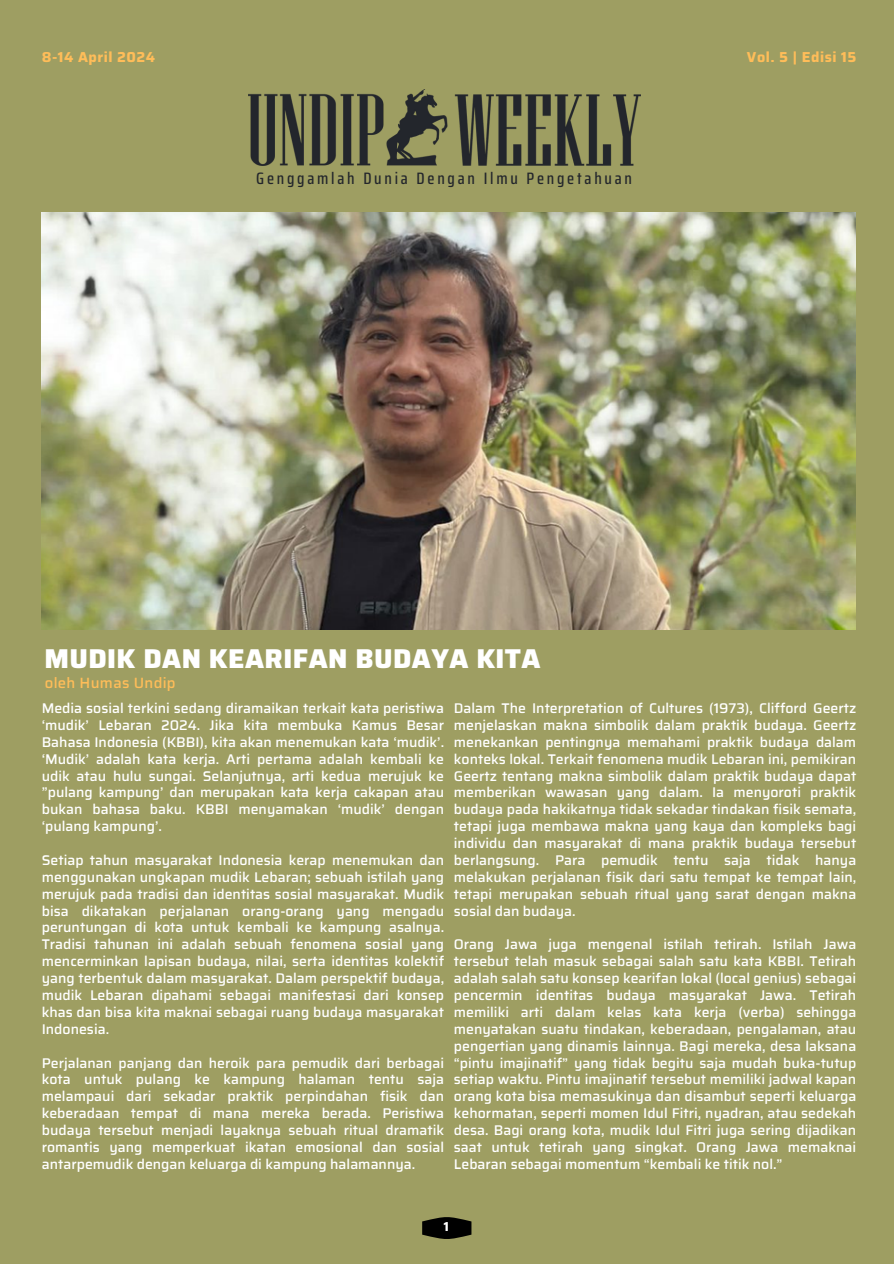
<style>
.page{position:relative;width:894px;height:1264px;background:#fff}
.page>*{position:absolute;margin:0;border:0;box-sizing:border-box;transform-origin:0 0}
.t1{font:800 27.3px "Saira";letter-spacing:.015em;color:#fff}
.t2{font:500 16.5px "Saira Condensed";letter-spacing:.165em;color:#23262c}
.t3{font:500 14.85px "Saira";letter-spacing:.02em;color:#ffbd59}
.t4{font:700 14.4px "Saira";letter-spacing:.035em;color:#ffbd59}
.t5{font:500 14.1px/16.8px "Saira";color:#fff;text-align:justify}
.t6{font:700 13.05px "Saira";color:#fff}
</style>
<div class="page">
<div style="left:0;top:0;width:893px;height:1263px;background:#9e9e62"></div>
<svg style="left:422px;top:1217px;width:49px;height:21px"></svg>
<img style="left:42px;top:213px;width:813px;height:416px">
<img style="left:248px;top:89px;width:392px;height:77px">
<p class="t4" style="left:42px;top:45px;width:115px">8-14 April 2024</p>
<p class="t4" style="left:746px;top:46px;width:111px">Vol. 5 | Edisi 15</p>
<p class="t2" style="left:256px;top:166px;width:377px">Genggamlah Dunia Dengan Ilmu Pengetahuan</p>
<p class="t1" style="left:44px;top:636px;width:497px">MUDIK DAN KEARIFAN BUDAYA KITA</p>
<p class="t3" style="left:45px;top:671px;width:132px">oleh Humas Undip</p>
<p class="t5" style="left:42px;top:699px;width:404px">Media sosial terkini sedang diramaikan terkait kata peristiwa ‘mudik’ Lebaran 2024. Jika kita membuka Kamus Besar Bahasa Indonesia (KBBI), kita akan menemukan kata ‘mudik’. ‘Mudik’ adalah kata kerja. Arti pertama adalah kembali ke udik atau hulu sungai. Selanjutnya, arti kedua merujuk ke ”pulang kampung’ dan merupakan kata kerja cakapan atau bukan bahasa baku. KBBI menyamakan ‘mudik’ dengan ‘pulang kampung’.</p>
<p class="t5" style="left:42px;top:851px;width:404px">Setiap tahun masyarakat Indonesia kerap menemukan dan menggunakan ungkapan mudik Lebaran; sebuah istilah yang merujuk pada tradisi dan identitas sosial masyarakat. Mudik bisa dikatakan perjalanan orang-orang yang mengadu peruntungan di kota untuk kembali ke kampung asalnya.<br>Tradisi tahunan ini adalah sebuah fenomena sosial yang mencerminkan lapisan budaya, nilai, serta identitas kolektif yang terbentuk dalam masyarakat. Dalam perspektif budaya, mudik Lebaran dipahami sebagai manifestasi dari konsep khas dan bisa kita maknai sebagai ruang budaya masyarakat Indonesia.</p>
<h2 class="t5" style="left:42px;top:1054px;width:404px">Perjalanan panjang dan heroik para pemudik dari berbagai kota untuk pulang ke kampung halaman tentu saja melampaui dari sekadar praktik perpindahan fisik dan keberadaan tempat di mana mereka berada. Peristiwa budaya tersebut menjadi layaknya sebuah ritual dramatik romantis yang memperkuat ikatan emosional dan sosial antarpemudik dengan keluarga di kampung halamannya.</h2>
<h1 class="t5" style="left:454px;top:699px;width:404px">Dalam The Interpretation of Cultures (1973), Clifford Geertz menjelaskan makna simbolik dalam praktik budaya. Geertz menekankan pentingnya memahami praktik budaya dalam konteks lokal. Terkait fenomena mudik Lebaran ini, pemikiran Geertz tentang makna simbolik dalam praktik budaya dapat memberikan wawasan yang dalam. Ia menyoroti praktik budaya pada hakikatnya tidak sekadar tindakan fisik semata, tetapi juga membawa makna yang kaya dan kompleks bagi individu dan masyarakat di mana praktik budaya tersebut berlangsung. Para pemudik tentu saja tidak hanya melakukan perjalanan fisik dari satu tempat ke tempat lain, tetapi merupakan sebuah ritual yang sarat dengan makna sosial dan budaya.</h1>
<p class="t5" style="left:454px;top:936px;width:404px">Orang Jawa juga mengenal istilah tetirah. Istilah Jawa tersebut telah masuk sebagai salah satu kata KBBI. Tetirah adalah salah satu konsep kearifan lokal (local genius) sebagai pencermin identitas budaya masyarakat Jawa. Tetirah memiliki arti dalam kelas kata kerja (verba) sehingga menyatakan suatu tindakan, keberadaan, pengalaman, atau pengertian yang dinamis lainnya. Bagi mereka, desa laksana “pintu imajinatif” yang tidak begitu saja mudah buka-tutup setiap waktu. Pintu imajinatif tersebut memiliki jadwal kapan orang kota bisa memasukinya dan disambut seperti keluarga kehormatan, seperti momen Idul Fitri, nyadran, atau sedekah desa. Bagi orang kota, mudik Idul Fitri juga sering dijadikan saat untuk tetirah yang singkat. Orang Jawa memaknai Lebaran sebagai momentum “kembali ke titik nol.”</p>
<p class="t6" style="left:444px;top:1216px;width:7px">1</p>
</div>
